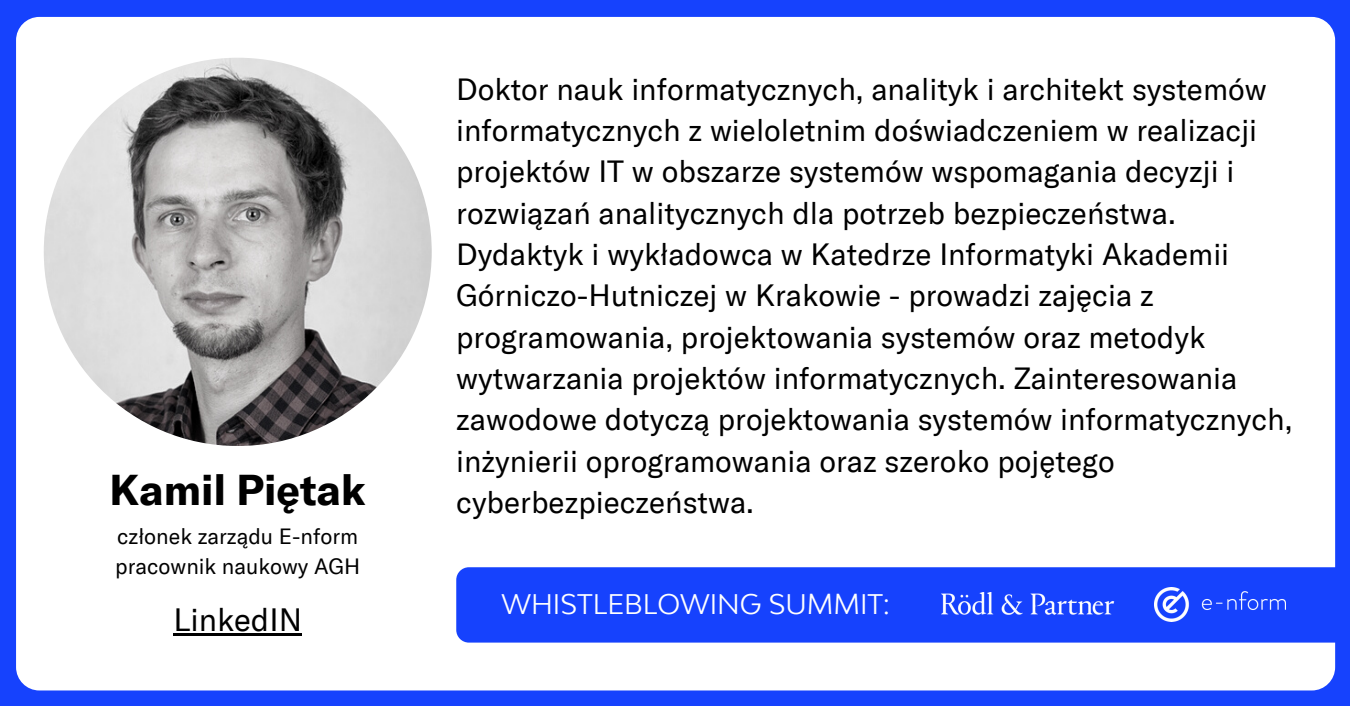
<style>
.page{position:relative;width:1350px;height:706px;background:#fff}
.page>*{position:absolute;margin:0;border:0;box-sizing:border-box;transform-origin:0 0}
.t1{font:700 42px "GT America";color:#000}
.t2{font:31.5px "GT America";color:#000}
.t3{font:30px/41.2px "GT America";color:#000}
.t4{font:27px "Bw Modelica LGC";color:#fff}
.t5{font:21.6px/30px "GT America";color:#000}
</style>
<div class="page">
<div style="left:0;top:0;width:1350px;height:705px;background:#1642fd"></div>
<div style="left:16px;top:17px;width:1319px;height:673px;background:#fff;border-radius:23px"></div>
<img style="left:44px;top:58px;width:388px;height:388px;border-radius:50%">
<div style="left:456px;top:567px;width:894px;height:75px;background:#1642fd"></div>
<img style="left:932px;top:592px;width:207px;height:22px">
<img style="left:1154px;top:587px;width:132px;height:34px">
<hr style="left:173px;top:632px;width:129px;height:3px;background:#000">
<h1 class="t1" style="left:110px;top:462px;width:258px">Kamil Piętak</h1>
<p class="t5" style="left:115px;top:520px;width:246px">członek zarządu E-nform pracownik naukowy AGH</p>
<p class="t2" style="left:173px;top:598px;width:130px">LinkedIN</p>
<p class="t3" style="left:456px;top:67px;width:838px">Doktor nauk informatycznych, analityk i architekt systemów informatycznych z wieloletnim doświadczeniem w realizacji projektów IT w obszarze systemów wspomagania decyzji i rozwiązań analitycznych dla potrzeb bezpieczeństwa.<br>Dydaktyk i wykładowca w Katedrze Informatyki Akademii Górniczo-Hutniczej w Krakowie - prowadzi zajęcia z programowania, projektowania systemów oraz metodyk wytwarzania projektów informatycznych. Zainteresowania zawodowe dotyczą projektowania systemów informatycznych, inżynierii oprogramowania oraz szeroko pojętego</p>
<p class="t3" style="left:456px;top:480px;width:299px">cyberbezpieczeństwa.</p>
<p class="t4" style="left:501px;top:587px;width:390px">WHISTLEBLOWING SUMMIT:</p>
</div>
